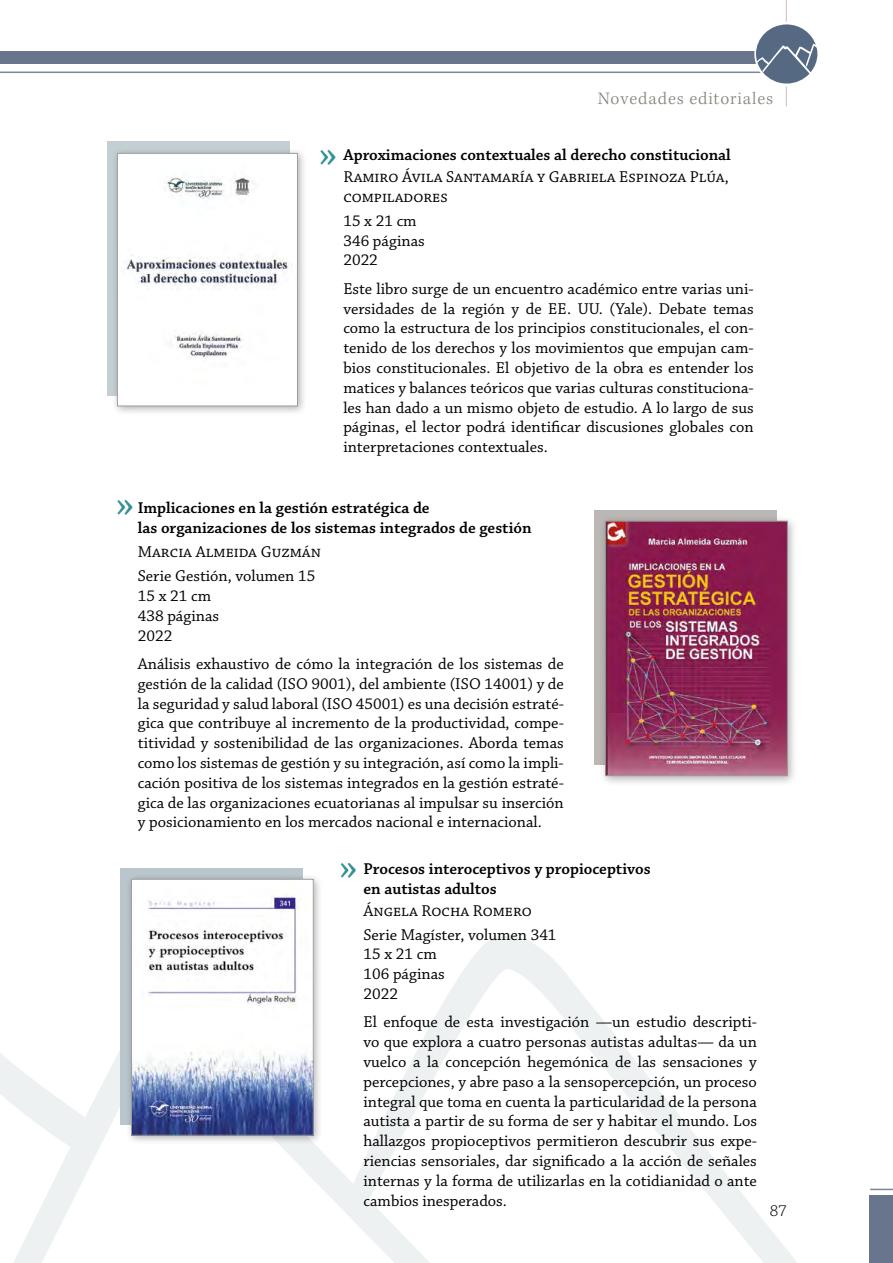
<style>
.page{position:relative;width:893px;height:1263px;background:#fff}
.page>*{position:absolute;margin:0;border:0;box-sizing:border-box;transform-origin:0 0}
.t1{font:45px "Chaparral Pro";color:#378f97}
.t2{font:300 18px "Kepler Std";letter-spacing:.05em;color:#89867f}
.t3{font:16.5px/19.8px "Chaparral Pro";color:#000}
.t4{font:600 16.5px/19.8px "Chaparral Pro";color:#000}
.t5{font:300 16.5px "Chaparral Pro";color:#000}
</style>
<div class="page">
<svg style="left:0;top:936px;width:797px;height:327px"></svg>
<div style="left:107px;top:141px;width:183px;height:254px;background:#c4cfd4"></div>
<div style="left:111px;top:147px;width:196px;height:269px;background:#000;opacity:.3"></div>
<img style="left:119px;top:155px;width:177px;height:249px">
<div style="left:117px;top:153px;width:181px;height:253px;border:1px solid #9d9d9c"></div>
<div style="left:594px;top:510px;width:183px;height:254px;background:#bbb7b4"></div>
<div style="left:599px;top:514px;width:199px;height:273px;background:#000;opacity:.3"></div>
<img style="left:607px;top:523px;width:179px;height:251px">
<div style="left:605px;top:521px;width:183px;height:255px;border:1px solid #9d9d9c"></div>
<div style="left:120px;top:868px;width:183px;height:257px;background:#b9c6cc"></div>
<div style="left:126px;top:873px;width:198px;height:272px;background:#000;opacity:.3"></div>
<img style="left:133px;top:881px;width:178px;height:252px">
<div style="left:131px;top:879px;width:182px;height:256px;border:1px solid #9d9d9c"></div>
<div style="left:870px;top:1195px;width:23px;height:68px;background:#68758d"></div>
<svg style="left:870px;top:1189px;width:23px;height:1px"></svg>
<div style="left:0;top:51px;width:787px;height:13px;background:#68758d"></div>
<hr style="left:0;top:72px;width:787px;height:1px;background:#7b8499">
<hr style="left:786px;top:0;width:1px;height:106px;background:#cfbcbd">
<svg style="left:754px;top:22px;width:65px;height:64px"></svg>
<svg style="left:756px;top:24px;width:61px;height:60px"></svg>
<p class="t2" style="left:598px;top:88px;width:177px">Novedades editoriales</p>
<p class="t4" style="left:343px;top:145px;width:389px">Aproximaciones contextuales al derecho constitucional</p>
<p class="t3" style="left:343px;top:167px;width:387px">Ramiro Ávila Santamaría y Gabriela Espinoza Plúa, compiladores</p>
<p class="t3" style="left:343px;top:211px;width:83px">15 x 21 cm<br>346 páginas<br>2022</p>
<p class="t3" style="left:343px;top:279px;width:412px;text-align:justify">Este libro surge de un encuentro académico entre varias uni&shy;versidades de la región y de EE. UU. (Yale). Debate temas como la estructura de los principios constitucionales, el con&shy;tenido de los derechos y los movimientos que empujan cam&shy;bios constitucionales. El objetivo de la obra es entender los matices y balances teóricos que varias culturas constituciona&shy;les han dado a un mismo objeto de estudio. A lo largo de sus páginas, el lector podrá identificar discusiones globales con interpretaciones contextuales.</p>
<h1 class="t1" style="left:319px;top:133px;width:20px">»</h1>
<h1 class="t1" style="left:116px;top:483px;width:20px">»</h1>
<p class="t4" style="left:138px;top:499px;width:395px">Implicaciones en la gestión estratégica de<br>las organizaciones de los sistemas integrados de gestión</p>
<p class="t3" style="left:138px;top:540px;width:185px;line-height:24px">Marcia Almeida Guzmán<br>Serie Gestión, volumen 15</p>
<p class="t3" style="left:138px;top:586px;width:83px">15 x 21 cm<br>438 páginas<br>2022</p>
<p class="t3" style="left:138px;top:654px;width:428px;text-align:justify">Análisis exhaustivo de cómo la integración de los sistemas de gestión de la calidad (ISO 9001), del ambiente (ISO 14001) y de la seguridad y salud laboral (ISO 45001) es una decisión estraté&shy;gica que contribuye al incremento de la productividad, compe&shy;titividad y sostenibilidad de las organizaciones. Aborda temas como los sistemas de gestión y su integración, así como la impli&shy;cación positiva de los sistemas integrados en la gestión estraté&shy;gica de las organizaciones ecuatorianas al impulsar su inserción y posicionamiento en los mercados nacional e internacional.</p>
<h1 class="t1" style="left:339px;top:846px;width:20px">»</h1>
<p class="t4" style="left:363px;top:859px;width:289px">Procesos interoceptivos y propioceptivos en autistas adultos</p>
<p class="t3" style="left:363px;top:899px;width:195px;line-height:24px">Ángela Rocha Romero<br>Serie Magíster, volumen 341</p>
<p class="t3" style="left:363px;top:945px;width:83px">15 x 21 cm<br>106 páginas<br>2022</p>
<p class="t3" style="left:363px;top:1013px;width:395px;text-align:justify">El enfoque de esta investigación —un estudio descripti&shy;vo que explora a cuatro personas autistas adultas— da un vuelco a la concepción hegemónica de las sensaciones y percepciones, y abre paso a la sensopercepción, un proceso integral que toma en cuenta la particularidad de la persona autista a partir de su forma de ser y habitar el mundo. Los hallazgos propioceptivos permitieron descubrir sus expe&shy;riencias sensoriales, dar significado a la acción de señales internas y la forma de utilizarlas en la cotidianidad o ante cambios inesperados.</p>
<p class="t5" style="left:770px;top:1202px;width:18px">87</p>
</div>
